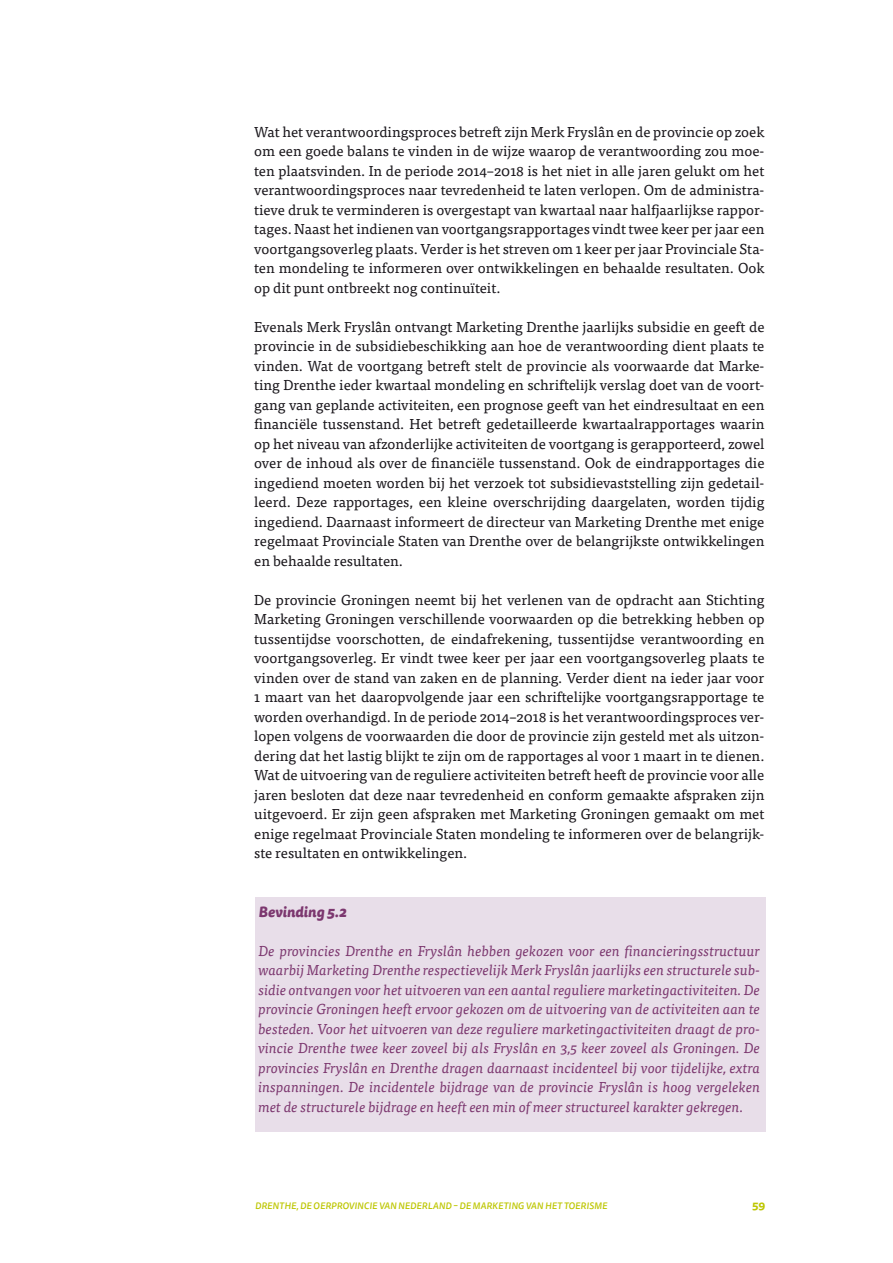
<style>
.page{position:relative;width:893px;height:1263px;background:#fff}
.page>*{position:absolute;margin:0;border:0;box-sizing:border-box;transform-origin:0 0}
.t1{font:14.4px/19.5px "Tisa OT";color:#1a171c;text-align:justify}
.intermezzo{font:italic 14.4px/19.5px "Tisa OT";color:#7c376f;text-align:justify}
.intermezzo_titel{font:italic 800 14.4px "Tisa Sans OT";color:#7c376f}
.t2{font:700 11.4px "Tisa Sans OT";color:#bdc600}
.t3{font:italic 500 9.3px "Tisa Sans OT";letter-spacing:.01em;color:#bdc600}
</style>
<div class="page">
<div style="left:255px;top:897px;width:510px;height:234px;background:#e8dee9"></div>
<p class="t1" style="left:254px;top:122px;width:512px">Wat het verantwoordingsproces betreft zijn Merk Fryslân en de provincie op zoek om een goede balans te vinden in de wijze waarop de verantwoording zou moe&shy;ten plaatsvinden. In de periode 2014–2018 is het niet in alle jaren gelukt om het verantwoordingsproces naar tevredenheid te laten verlopen. Om de administra&shy;tieve druk te verminderen is overgestapt van kwartaal naar halfjaarlijkse rappor&shy;tages. Naast het indienen van voortgangsrapportages vindt twee keer per jaar een voortgangsoverleg plaats. Verder is het streven om 1 keer per jaar Provinciale Sta&shy;ten mondeling te informeren over ontwikkelingen en behaalde resultaten. Ook op dit punt ontbreekt nog continuïteit.</p>
<p class="t1" style="left:254px;top:317px;width:512px">Evenals Merk Fryslân ontvangt Marketing Drenthe jaarlijks subsidie en geeft de provincie in de subsidiebeschikking aan hoe de verantwoording dient plaats te vinden. Wat de voortgang betreft stelt de provincie als voorwaarde dat Marke&shy;ting Drenthe ieder kwartaal mondeling en schriftelijk verslag doet van de voort&shy;gang van geplande activiteiten, een prognose geeft van het eindresultaat en een financiële tussenstand. Het betreft gedetailleerde kwartaalrapportages waarin op het niveau van afzonderlijke activiteiten de voortgang is gerapporteerd, zowel over de inhoud als over de financiële tussenstand. Ook de eindrapportages die ingediend moeten worden bij het verzoek tot subsidievaststelling zijn gedetail&shy;leerd. Deze rapportages, een kleine overschrijding daargelaten, worden tijdig ingediend. Daarnaast informeert de directeur van Marketing Drenthe met enige regelmaat Provinciale Staten van Drenthe over de belangrijkste ontwikkelingen en behaalde resultaten.</p>
<p class="t1" style="left:254px;top:590px;width:512px">De provincie Groningen neemt bij het verlenen van de opdracht aan Stichting Marketing Groningen verschillende voorwaarden op die betrekking hebben op tussentijdse voorschotten, de eindafrekening, tussentijdse verantwoording en voortgangsoverleg. Er vindt twee keer per jaar een voortgangsoverleg plaats te vinden over de stand van zaken en de planning. Verder dient na ieder jaar voor 1 maart van het daaropvolgende jaar een schriftelijke voortgangsrapportage te worden overhandigd. In de periode 2014–2018 is het verantwoordingsproces ver&shy;lopen volgens de voorwaarden die door de provincie zijn gesteld met als uitzon&shy;dering dat het lastig blijkt te zijn om de rapportages al voor 1 maart in te dienen.<br>Wat de uitvoering van de reguliere activiteiten betreft heeft de provincie voor alle jaren besloten dat deze naar tevredenheid en conform gemaakte afspraken zijn uitgevoerd. Er zijn geen afspraken met Marketing Groningen gemaakt om met enige regelmaat Provinciale Staten mondeling te informeren over de belangrijk&shy;ste resultaten en ontwikkelingen.</p>
<p class="intermezzo_titel" style="left:258px;top:902px;width:90px">Bevinding 5.2</p>
<p class="intermezzo" style="left:258px;top:941px;width:503px">De provincies Drenthe en Fryslân hebben gekozen voor een financieringsstructuur waarbij Marketing Drenthe respectievelijk Merk Fryslân jaarlijks een structurele sub&shy;sidie ontvangen voor het uitvoeren van een aantal reguliere marketingactiviteiten. De provincie Groningen heeft ervoor gekozen om de uitvoering van de activiteiten aan te besteden. Voor het uitvoeren van deze reguliere marketingactiviteiten draagt de pro&shy;vincie Drenthe twee keer zoveel bij als Fryslân en 3,5 keer zoveel als Groningen. De provincies Fryslân en Drenthe dragen daarnaast incidenteel bij voor tijdelijke, extra inspanningen. De incidentele bijdrage van de provincie Fryslân is hoog vergeleken met de structurele bijdrage en heeft een min of meer structureel karakter gekregen.</p>
<p class="t3" style="left:255px;top:1200px;width:354px">DRENTHE, DE OERPROVINCIE VAN NEDERLAND – DE MARKETING VAN HET TOERISME</p>
<p class="t2" style="left:752px;top:1198px;width:15px">59</p>
</div>
